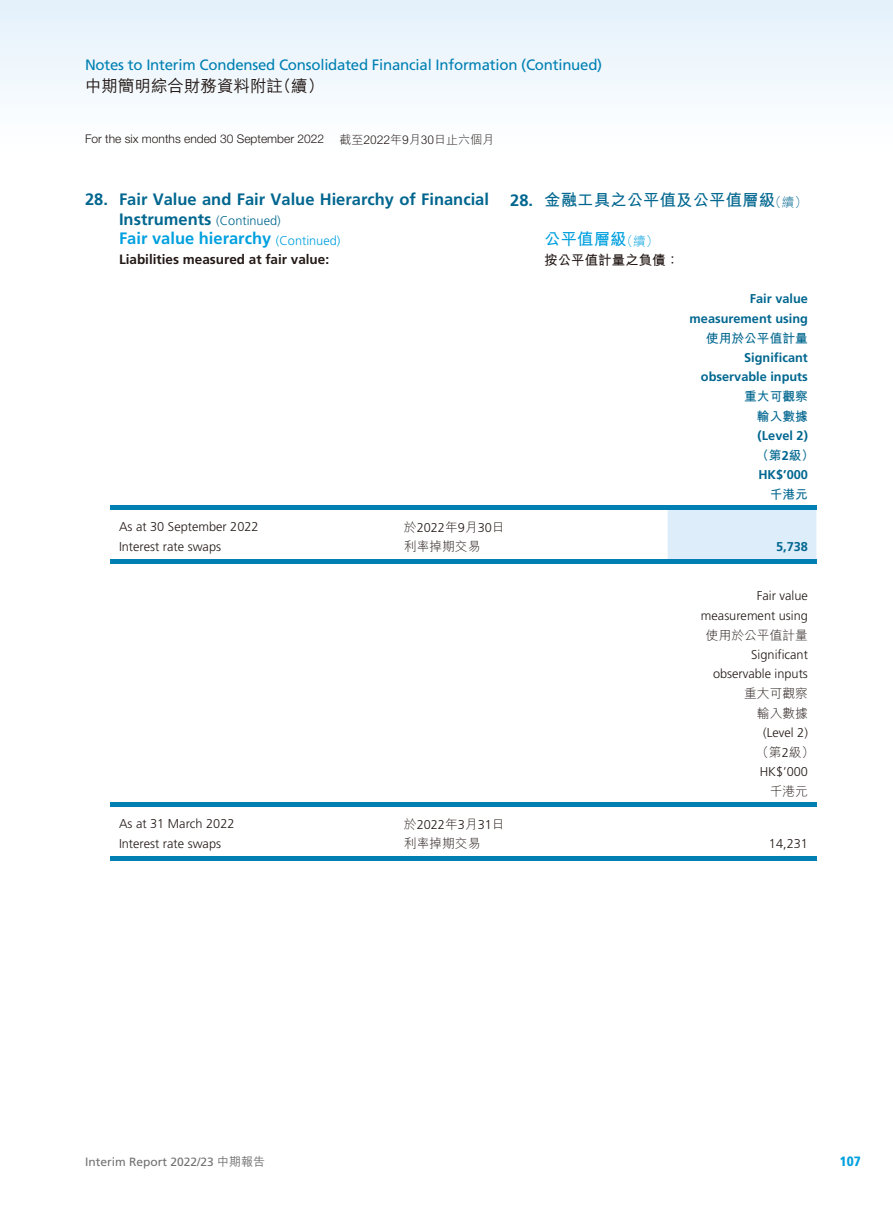
<style>
.page{position:relative;width:893px;height:1212px;background:#fff}
.page>*{position:absolute;margin:0;border:0;box-sizing:border-box;transform-origin:0 0}
.t1{font:700 16.5px/19.5px "Frutiger LT Std";color:#00668f}
.t2{font:16.5px "M Hei HK Bold E Ten B5 H";color:#00668f}
.t3{font:16.5px "M Hei HK Medium E Ten B5 H";color:#231916}
.t4{font:16.5px "M Hei HK Bold E Ten B5 H";color:#00a0df}
.t5{font:15px "Frutiger LT Std";letter-spacing:-.015em;color:#0080b2}
.t6{font:700 13.5px "Frutiger LT Std";color:#231916}
.t7{font:13.5px "M Hei HK Bold E Ten B5 H";color:#231916}
.t8{font:900 condensed 13.5px "Frutiger LT Std";color:#00a0df}
.t9{font:300 12.75px/19.5px "Frutiger LT Std";color:#231916;text-align:right}
.t10{font:700 12.75px/19.5px "Frutiger LT Std";color:#00668f;text-align:right}
.t11{font:12.75px/19.5px "M Hei HK Light E Ten B5 H";color:#231916;text-align:right}
.t12{font:12.75px/19.5px "M Hei HK Bold E Ten B5 H";color:#00668f;text-align:right}
.t13{font:300 12px "Helvetica Neue LT Std";color:#231916}
.t14{font:12px "Frutiger LT Std";color:#717171}
.t15{font:12px "M Hei HK Light E Ten B5 H";color:#231916}
.s1{font-weight:300;font-size:12.75px}
.s2{color:#00a0df}
.s3{font-weight:300;font-size:12.75px;color:#00a0df}
.s4{font-family:"Frutiger LT Std";font-weight:700}
.s5{font-family:"M Hei HK Light E Ten B5 H";font-size:12.75px}
.s6{font-family:"M Hei HK Light E Ten B5 H";font-weight:400}
.s7{font-family:"Frutiger LT Std";font-weight:300}
.s8{font-family:"M Hei HK Medium E Ten B5 H"}
</style>
<div class="page">
<div style="left:0;top:0;width:893px;height:181px;background:linear-gradient(to bottom,#e4f1fb,#fff)"></div>
<svg style="left:111px;top:509px;width:705px;height:50px"></svg>
<hr style="left:111px;top:505px;width:293px;height:4px;background:#0080b2">
<hr style="left:404px;top:505px;width:264px;height:4px;background:#0080b2">
<hr style="left:668px;top:505px;width:148px;height:4px;background:#0080b2">
<hr style="left:111px;top:559px;width:293px;height:4px;background:#0080b2">
<hr style="left:404px;top:559px;width:264px;height:4px;background:#0080b2">
<hr style="left:668px;top:559px;width:148px;height:4px;background:#0080b2">
<svg style="left:111px;top:806px;width:705px;height:1px"></svg>
<hr style="left:111px;top:802px;width:293px;height:4px;background:#0080b2">
<hr style="left:404px;top:802px;width:264px;height:4px;background:#0080b2">
<hr style="left:668px;top:802px;width:148px;height:4px;background:#0080b2">
<hr style="left:111px;top:856px;width:293px;height:4px;background:#0080b2">
<hr style="left:404px;top:856px;width:264px;height:4px;background:#0080b2">
<hr style="left:668px;top:856px;width:148px;height:4px;background:#0080b2">
<p class="t5" style="left:85px;top:57px;width:519px">Notes to Interim Condensed Consolidated Financial Information (Continued)</p>
<p class="t3" style="left:85px;top:80px;width:241px">中期簡明綜合財務資料附註（續）</p>
<p class="t13" style="left:85px;top:135px;width:241px">For the six months ended 30 September 2022</p>
<p class="t15" style="left:340px;top:135px;width:156px">截至2022年9月30日止六個月</p>
<p class="t1" style="left:119px;top:190px;width:371px;text-indent:-34px">28. Fair Value and Fair Value Hierarchy of Financial<br>Instruments <span class="s1">(Continued)<br></span><span class="s2">Fair value hierarchy</span> <span class="s3">(Continued)</span></p>
<p class="t6" style="left:119px;top:253px;width:212px">Liabilities measured at fair value:</p>
<p class="t2" style="left:510px;top:194px;width:298px"><span class="s4">28.</span> 金融工具之公平值及公平值層級<span class="s5">（續）</span></p>
<p class="t4" style="left:544px;top:233px;width:116px">公平值層級<span class="s5">（續）</span></p>
<p class="t7" style="left:544px;top:255px;width:136px">按公平值計量之負債：</p>
<p class="t10" style="left:690px;top:290px;width:120px">Fair value measurement using</p>
<p class="t12" style="left:706px;top:330px;width:103px">使用於公平值計量</p>
<p class="t10" style="left:701px;top:348px;width:108px">Significant observable inputs</p>
<p class="t12" style="left:744px;top:388px;width:65px">重大可觀察輸入數據</p>
<p class="t10" style="left:758px;top:426px;width:52px">(Level 2)</p>
<p class="t12" style="left:756px;top:447px;width:60px">（第<span class="s4">2</span>級）</p>
<p class="t10" style="left:758px;top:465px;width:51px">HK$’000</p>
<p class="t12" style="left:770px;top:486px;width:40px">千港元</p>
<p class="t9" style="left:119px;top:518px;width:141px">As at 30 September 2022</p>
<p class="t9" style="left:404px;top:518px;width:102px"><span class="s6">於</span>2022<span class="s6">年</span>9<span class="s6">月</span>30<span class="s6">日</span></p>
<p class="t9" style="left:119px;top:537px;width:103px">Interest rate swaps</p>
<p class="t11" style="left:404px;top:538px;width:78px">利率掉期交易</p>
<p class="t10" style="left:776px;top:537px;width:33px">5,738</p>
<p class="t9" style="left:701px;top:587px;width:108px">Fair value measurement using</p>
<p class="t11" style="left:706px;top:627px;width:103px">使用於公平值計量</p>
<p class="t9" style="left:713px;top:645px;width:96px">Significant observable inputs</p>
<p class="t11" style="left:744px;top:685px;width:65px">重大可觀察輸入數據</p>
<p class="t9" style="left:763px;top:723px;width:46px">(Level 2)</p>
<p class="t11" style="left:756px;top:744px;width:60px">（第<span class="s7">2</span>級）</p>
<p class="t9" style="left:760px;top:762px;width:50px">HK$’000</p>
<p class="t11" style="left:770px;top:783px;width:40px">千港元</p>
<p class="t9" style="left:119px;top:815px;width:117px">As at 31 March 2022</p>
<p class="t9" style="left:404px;top:815px;width:102px"><span class="s6">於</span>2022<span class="s6">年</span>3<span class="s6">月</span>31<span class="s6">日</span></p>
<p class="t9" style="left:119px;top:834px;width:103px">Interest rate swaps</p>
<p class="t11" style="left:404px;top:835px;width:78px">利率掉期交易</p>
<p class="t9" style="left:769px;top:834px;width:40px">14,231</p>
<p class="t14" style="left:85px;top:1155px;width:182px">Interim Report 2022/23 <span class="s8">中期報告</span></p>
<p class="t8" style="left:840px;top:1155px;width:23px">107</p>
</div>
